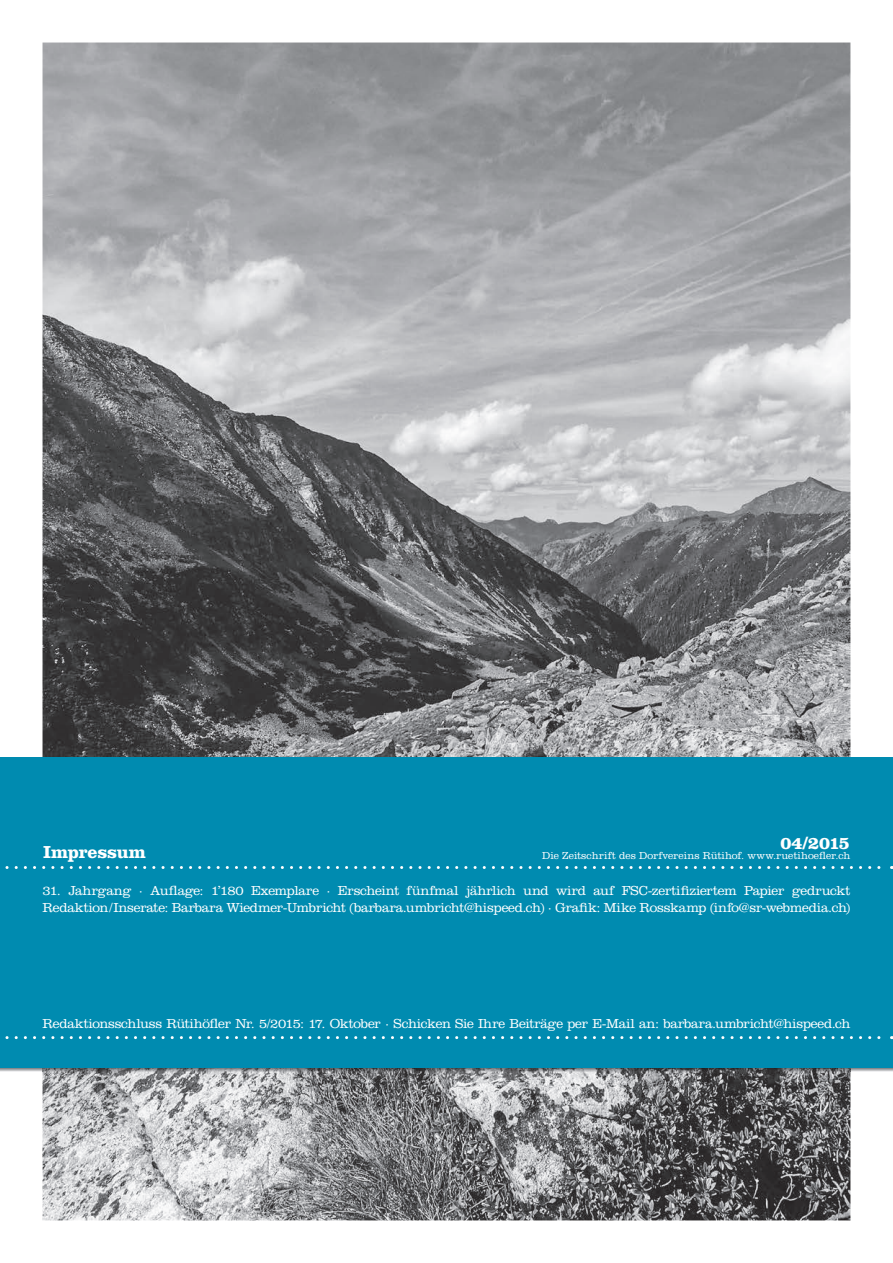
<style>
.page{position:relative;width:893px;height:1263px;background:#fff}
.page>*{position:absolute;margin:0;border:0;box-sizing:border-box;transform-origin:0 0}
.t1{font:700 18px "Clarendon LT Std";letter-spacing:-.01em;color:#fff}
.t2{font:300 13.5px/16.5px "Clarendon LT Std";letter-spacing:-.025em;color:#fff}
.t3{font:300 10.5px "Clarendon LT Std";letter-spacing:.01em;color:#fff}
</style>
<div class="page">
<img style="left:43px;top:43px;width:807px;height:1177px">
<svg style="left:0;top:1067px;width:893px;height:4px"></svg>
<img style="left:43px;top:1067px;width:807px;height:4px">
<div style="left:0;top:757px;width:893px;height:310px;background:#008bb0"></div>
<svg style="left:5px;top:866px;width:887px;height:3px"></svg>
<svg style="left:5px;top:1036px;width:887px;height:3px"></svg>
<h1 class="t1" style="left:780px;top:832px;width:71px">04/2015</h1>
<p class="t2" style="left:43px;top:883px;width:809px">31. Jahrgang · Auflage: 1’180 Exemplare · Erscheint fünfmal jährlich und wird auf FSC-zertifiziertem Papier gedruckt<br>Redaktion/Inserate: Barbara Wiedmer-Umbricht (barbara.umbricht@hispeed.ch) · Grafik: Mike Rosskamp (info@sr-webmedia.ch)</p>
<h1 class="t1" style="left:43px;top:841px;width:104px">Impressum</h1>
<p class="t3" style="left:542px;top:849px;width:310px">Die Zeitschrift des Dorfvereins Rütihof. www.ruetihoefler.ch</p>
<p class="t2" style="left:43px;top:1015px;width:809px">Redaktionsschluss Rütihöfler Nr. 5/2015: 17. Oktober · Schicken Sie Ihre Beiträge per E-Mail an: barbara.umbricht@hispeed.ch</p>
</div>
